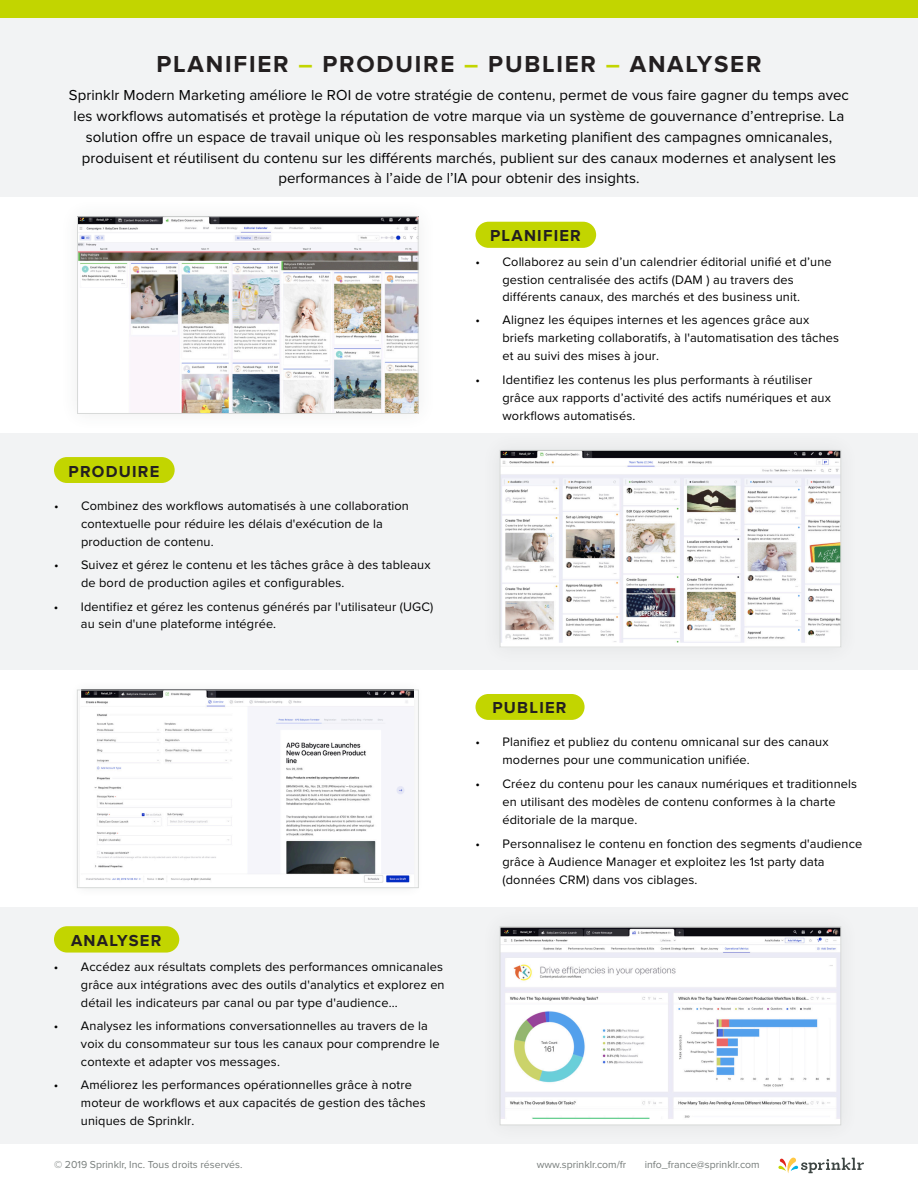
<style>
.page{position:relative;width:918px;height:1188px;background:#fff}
.page>*{position:absolute;margin:0;border:0;box-sizing:border-box;transform-origin:0 0}
.FirstPage_BodyCopy{font:700 24px "Proxima Nova";letter-spacing:.075em;color:#231f20}
.AllCapsSubhead_Small{font:700 16.5px "Proxima Nova";letter-spacing:.075em;color:#231f20}
.FirstPage_BodyCopy-2{font:15px/20.7px "Proxima Nova";letter-spacing:.005em;color:#000;text-align:center}
.t1{font:12.75px/18px "Proxima Nova";letter-spacing:.01em;color:#000}
.t2{font:10.5px "Proxima Nova";color:#777d7b}
.s1{color:#c2d500}
</style>
<div class="page">
<div style="left:0;top:434px;width:918px;height:236px;background:#f2f3f4"></div>
<div style="left:0;top:907px;width:918px;height:237px;background:#f2f3f4"></div>
<div style="left:0;top:17px;width:918px;height:180px;background:#f2f3f4"></div>
<div style="left:476px;top:222px;width:120px;height:26px;background:#c2d500;border-radius:13px"></div>
<div style="left:0;top:0;width:918px;height:17px;background:#c2d500"></div>
<div style="left:54px;top:457px;width:121px;height:26px;background:#c2d500;border-radius:13px"></div>
<div style="left:476px;top:694px;width:109px;height:26px;background:#c2d500;border-radius:13px"></div>
<div style="left:54px;top:926px;width:125px;height:27px;background:#c2d500;border-radius:13px"></div>
<img style="left:79px;top:218px;width:338px;height:194px">
<div style="left:77px;top:216px;width:342px;height:198px;border:1px solid #d8dad9"></div>
<div style="left:481px;top:431px;width:379px;height:235px;background:#eff0f1"></div>
<img style="left:502px;top:452px;width:337px;height:193px">
<div style="left:500px;top:450px;width:341px;height:197px;border:1px solid #d8dad9"></div>
<img style="left:81px;top:692px;width:332px;height:191px">
<div style="left:77px;top:690px;width:342px;height:198px;border:1px solid #d8dad9"></div>
<img style="left:502px;top:928px;width:337px;height:195px">
<div style="left:500px;top:926px;width:341px;height:199px;border:1px solid #d8dad9"></div>
<svg style="left:778px;top:1158px;width:86px;height:15px"></svg>
<p class="FirstPage_BodyCopy" style="left:157px;top:50px;width:607px">PLANIFIER <span class="s1">–</span> PRODUIRE <span class="s1">–</span> PUBLIER <span class="s1">–</span> ANALYSER</p>
<p class="FirstPage_BodyCopy-2" style="left:69px;top:84px;width:782px">Sprinklr Modern Marketing améliore le ROI de votre stratégie de contenu, permet de vous faire gagner du temps avec les workflows automatisés et protège la réputation de votre marque via un système de gouvernance d’entreprise. La solution offre un espace de travail unique où les responsables marketing planifient des campagnes omnicanales, produisent et réutilisent du contenu sur les différents marchés, publient sur des canaux modernes et analysent les performances à l’aide de l’IA pour obtenir des insights.</p>
<p class="AllCapsSubhead_Small" style="left:69px;top:462px;width:92px">PRODUIRE</p>
<p class="t1" style="left:81px;top:497px;width:329px;line-height:17.5px;text-indent:-27px">• Combinez des workflows automatisés à une collaboration contextuelle pour réduire les délais d'exécution de la production de contenu.</p>
<p class="t1" style="left:81px;top:556px;width:351px;text-indent:-27px">• Suivez et gérez le contenu et les tâches grâce à des tableaux de bord de production agiles et configurables.</p>
<p class="t1" style="left:81px;top:598px;width:354px;line-height:17.5px;text-indent:-27px">• Identifiez et gérez les contenus générés par l'utilisateur (UGC) au sein d'une plateforme intégrée.</p>
<p class="AllCapsSubhead_Small" style="left:71px;top:931px;width:92px">ANALYSER</p>
<p class="t1" style="left:81px;top:958px;width:365px;text-indent:-27px">• Accédez aux résultats complets des performances omnicanales grâce aux intégrations avec des outils d'analytics et explorez en détail les indicateurs par canal ou par type d'audience...</p>
<p class="t1" style="left:81px;top:1017px;width:360px;text-indent:-27px">• Analysez les informations conversationnelles au travers de la voix du consommateur sur tous les canaux pour comprendre le contexte et adapter vos messages.</p>
<p class="t1" style="left:81px;top:1076px;width:346px;text-indent:-27px">• Améliorez les performances opérationnelles grâce à notre moteur de workflows et aux capacités de gestion des tâches uniques de Sprinklr.</p>
<p class="AllCapsSubhead_Small" style="left:490px;top:226px;width:92px">PLANIFIER</p>
<p class="t1" style="left:502px;top:253px;width:331px;line-height:17.5px;text-indent:-27px">• Collaborez au sein d’un calendrier éditorial unifié et d’une gestion centralisée des actifs (DAM ) au travers des différents canaux, des marchés et des business unit.</p>
<p class="t1" style="left:502px;top:311px;width:338px;text-indent:-27px">• Alignez les équipes internes et les agences grâce aux briefs marketing collaboratifs, à l'automatisation des tâches et au suivi des mises à jour.</p>
<p class="t1" style="left:502px;top:371px;width:330px;text-indent:-27px">• Identifiez les contenus les plus performants à réutiliser grâce aux rapports d’activité des actifs numériques et aux workflows automatisés.</p>
<p class="AllCapsSubhead_Small" style="left:492px;top:698px;width:76px">PUBLIER</p>
<p class="t1" style="left:502px;top:733px;width:328px;text-indent:-27px">• Planifiez et publiez du contenu omnicanal sur des canaux modernes pour une communication unifiée.</p>
<p class="t1" style="left:502px;top:775px;width:356px;text-indent:-27px">• Créez du contenu pour les canaux numériques et traditionnels en utilisant des modèles de contenu conformes à la charte éditoriale de la marque.</p>
<p class="t1" style="left:502px;top:835px;width:361px;text-indent:-27px">• Personnalisez le contenu en fonction des segments d'audience grâce à Audience Manager et exploitez les 1st party data (données CRM) dans vos ciblages.</p>
<p class="t2" style="left:54px;top:1158px;width:190px">© 2019 Sprinklr, Inc. Tous droits réservés.</p>
<p class="t2" style="left:537px;top:1159px;width:91px">www.sprinklr.com/fr</p>
<p class="t2" style="left:645px;top:1159px;width:117px">info_france@sprinklr.com</p>
</div>
